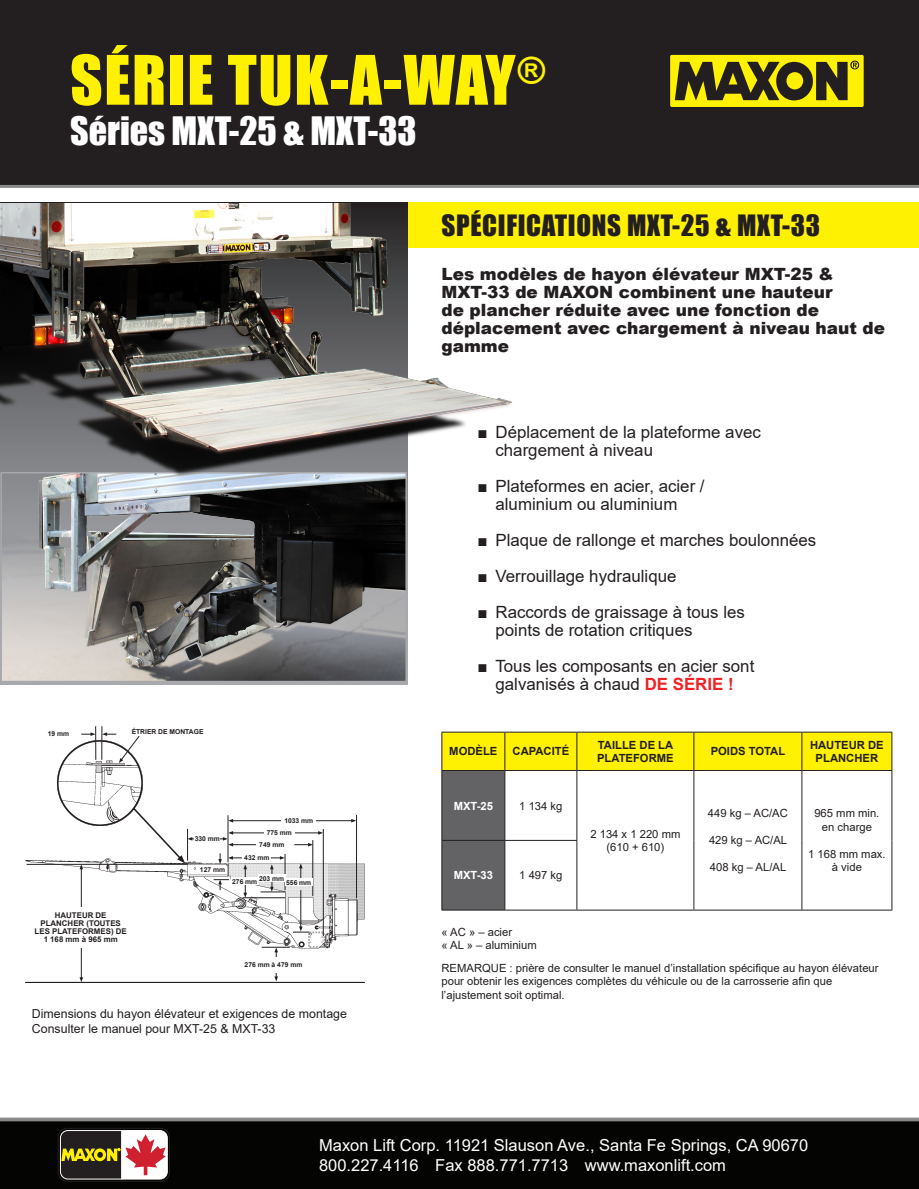
<style>
.page{position:relative;width:919px;height:1189px;background:#fff}
.page>*{position:absolute;margin:0;border:0;box-sizing:border-box;transform-origin:0 0}
.t1{font:63px "Impact";letter-spacing:.025em;color:#fff101}
.t2{font:36px "Impact";color:#fff}
.e{font:27px "Impact";letter-spacing:.025em;color:#231f20}
.t3{font:16.8px/18px "Arial";color:#231f20}
.a{font:900 16.8px/18px "Arial";color:#231f20}
.t4{font:16.5px/19.5px "Arial";color:#fff}
.g{font:12.3px "Arial";color:#231f20}
.g-2{font:11.25px/13.5px "Arial";color:#231f20}
.c{font:11.25px/13.5px "Arial";color:#231f20;text-align:center}
.c-2{font:700 11.25px/13.5px "Arial";color:#231f20}
.c-3{font:700 11.25px "Arial";color:#fff}
.d{font:700 7.8px/7.8px "Arial";color:#231f20;text-align:center}
.d-2{font:700 6.75px "Arial";color:#231f20}
.s1{font-weight:700;color:#ee2325}
</style>
<div class="page">
<div style="left:0;top:0;width:919px;height:188px;background:#231f20"></div>
<div style="left:670px;top:55px;width:194px;height:52px;background:#fff101;border-radius:2px"></div>
<svg style="left:675px;top:61px;width:184px;height:40px"></svg>
<div style="left:0;top:1120px;width:919px;height:69px;background:#040503"></div>
<hr style="left:0;top:1118px;width:919px;height:3px;background:#8a898a">
<div style="left:58px;top:1128px;width:112px;height:53px;border:1px solid #231f20;border-radius:9px"></div>
<svg style="left:60px;top:1130px;width:108px;height:49px;background:#937764"></svg>
<div style="left:401px;top:203px;width:518px;height:45px;background:#fff101"></div>
<svg style="left:442px;top:733px;width:449px;height:177px"></svg>
<hr style="left:441px;top:732px;width:64px;height:1px;background:#231f20">
<hr style="left:441px;top:732px;width:1px;height:38px;background:#231f20">
<hr style="left:505px;top:732px;width:72px;height:1px;background:#231f20">
<hr style="left:504px;top:732px;width:1px;height:38px;background:#231f20">
<hr style="left:577px;top:732px;width:117px;height:1px;background:#231f20">
<hr style="left:576px;top:732px;width:1px;height:38px;background:#231f20">
<hr style="left:694px;top:732px;width:108px;height:1px;background:#231f20">
<hr style="left:693px;top:732px;width:1px;height:38px;background:#231f20">
<hr style="left:802px;top:732px;width:90px;height:1px;background:#231f20">
<hr style="left:801px;top:732px;width:1px;height:38px;background:#231f20">
<hr style="left:891px;top:732px;width:1px;height:38px;background:#231f20">
<hr style="left:441px;top:770px;width:64px;height:1px;background:#231f20">
<hr style="left:441px;top:771px;width:1px;height:69px;background:#231f20">
<hr style="left:441px;top:841px;width:1px;height:69px;background:#231f20">
<hr style="left:505px;top:770px;width:72px;height:1px;background:#231f20">
<hr style="left:504px;top:771px;width:1px;height:69px;background:#231f20">
<hr style="left:505px;top:840px;width:72px;height:1px;background:#231f20">
<hr style="left:504px;top:841px;width:1px;height:69px;background:#231f20">
<hr style="left:505px;top:910px;width:72px;height:1px;background:#231f20">
<hr style="left:577px;top:770px;width:117px;height:1px;background:#231f20">
<hr style="left:576px;top:771px;width:1px;height:69px;background:#231f20">
<hr style="left:694px;top:770px;width:108px;height:1px;background:#231f20">
<hr style="left:693px;top:771px;width:1px;height:69px;background:#231f20">
<hr style="left:802px;top:770px;width:90px;height:1px;background:#231f20">
<hr style="left:801px;top:771px;width:1px;height:69px;background:#231f20">
<hr style="left:891px;top:771px;width:1px;height:69px;background:#231f20">
<hr style="left:576px;top:841px;width:1px;height:69px;background:#231f20">
<hr style="left:693px;top:840px;width:1px;height:70px;background:#231f20">
<hr style="left:801px;top:840px;width:1px;height:70px;background:#231f20">
<hr style="left:891px;top:840px;width:1px;height:70px;background:#231f20">
<hr style="left:577px;top:910px;width:117px;height:1px;background:#231f20">
<hr style="left:694px;top:910px;width:108px;height:1px;background:#231f20">
<hr style="left:802px;top:910px;width:90px;height:1px;background:#231f20">
<hr style="left:441px;top:840px;width:64px;height:1px;background:#231f20">
<hr style="left:441px;top:910px;width:64px;height:1px;background:#231f20">
<img style="left:3px;top:477px;width:401px;height:202px">
<div style="left:0;top:472px;width:407px;height:210px;border:2px solid #a8a9ad"></div>
<img style="left:0;top:203px;width:512px;height:274px">
<img style="left:26px;top:858px;width:338px;height:125px">
<hr style="left:27px;top:864px;width:161px;height:1px;background:#231f20">
<hr style="left:228px;top:815px;width:1px;height:47px;background:#231f20">
<hr style="left:232px;top:820px;width:121px;height:1px;background:#231f20">
<svg style="left:228px;top:819px;width:5px;height:3px"></svg>
<hr style="left:356px;top:815px;width:1px;height:83px;background:#231f20">
<svg style="left:299px;top:863px;width:4px;height:16px"></svg>
<hr style="left:301px;top:890px;width:1px;height:38px;background:#231f20">
<svg style="left:243px;top:864px;width:4px;height:33px"></svg>
<hr style="left:243px;top:897px;width:42px;height:1px;background:#231f20">
<hr style="left:232px;top:833px;width:33px;height:1px;background:#231f20">
<hr style="left:232px;top:844px;width:33px;height:1px;background:#231f20">
<svg style="left:220px;top:831px;width:13px;height:15px"></svg>
<svg style="left:295px;top:831px;width:28px;height:4px"></svg>
<svg style="left:294px;top:843px;width:19px;height:3px"></svg>
<hr style="left:323px;top:829px;width:1px;height:107px;background:#231f20">
<hr style="left:313px;top:840px;width:1px;height:56px;background:#231f20">
<svg style="left:262px;top:947px;width:28px;height:10px"></svg>
<svg style="left:293px;top:926px;width:16px;height:7px"></svg>
<svg style="left:274px;top:972px;width:4px;height:9px"></svg>
<hr style="left:285px;top:854px;width:1px;height:36px;background:#231f20">
<hr style="left:232px;top:858px;width:49px;height:1px;background:#231f20">
<svg style="left:228px;top:856px;width:5px;height:4px"></svg>
<svg style="left:261px;top:856px;width:24px;height:37px"></svg>
<hr style="left:102px;top:726px;width:1px;height:34px;background:#231f20">
<hr style="left:95px;top:726px;width:1px;height:34px;background:#231f20">
<svg style="left:56px;top:732px;width:146px;height:137px"></svg>
<svg style="left:218px;top:853px;width:4px;height:11px"></svg>
<svg style="left:214px;top:879px;width:15px;height:11px"></svg>
<div style="left:264px;top:828px;width:30px;height:9px;background:#fff"></div>
<div style="left:282px;top:816px;width:34px;height:9px;background:#fff"></div>
<div style="left:195px;top:830px;width:25px;height:17px;background:#fff"></div>
<div style="left:257px;top:840px;width:30px;height:9px;background:#fff"></div>
<div style="left:243px;top:855px;width:28px;height:5px;background:#fff"></div>
<div style="left:200px;top:867px;width:25px;height:5px;background:#fff"></div>
<div style="left:231px;top:878px;width:28px;height:7px;background:#fff"></div>
<div style="left:258px;top:874px;width:27px;height:8px;background:#fff"></div>
<div style="left:285px;top:879px;width:28px;height:7px;background:#fff"></div>
<div style="left:27px;top:910px;width:107px;height:38px;background:#fff"></div>
<div style="left:241px;top:957px;width:64px;height:15px;background:#fff"></div>
<h1 class="t1" style="left:70px;top:31px;width:477px">SÉRIE TUK-A-WAY<sup>®</sup></h1>
<h2 class="t2" style="left:70px;top:103px;width:348px">Séries MXT-25 &amp; MXT-33</h2>
<p class="e" style="left:441px;top:205px;width:380px">SPÉCIFICATIONS MXT-25 &amp; MXT-33</p>
<p class="a" style="left:441px;top:265px;width:445px">Les modèles de hayon élévateur MXT-25 &amp; MXT-33 de MAXON combinent une hauteur<br>de plancher réduite avec une fonction de déplacement avec chargement à niveau haut de gamme</p>
<p class="d-2" style="left:48px;top:729px;width:23px">19 mm</p>
<p class="d-2" style="left:132px;top:726px;width:73px">ÉTRIER DE MONTAGE</p>
<p class="d-2" style="left:195px;top:834px;width:27px">330 mm</p>
<p class="d-2" style="left:200px;top:865px;width:27px">127 mm</p>
<p class="d-2" style="left:284px;top:816px;width:30px">1033 mm</p>
<p class="d-2" style="left:267px;top:828px;width:27px">775 mm</p>
<p class="d-2" style="left:259px;top:840px;width:27px">749 mm</p>
<p class="d-2" style="left:244px;top:853px;width:27px">432 mm</p>
<p class="d-2" style="left:259px;top:873px;width:27px">203 mm</p>
<p class="d-2" style="left:232px;top:877px;width:27px">276 mm</p>
<p class="d-2" style="left:286px;top:877px;width:27px">556 mm</p>
<p class="d" style="left:35px;top:912px;width:94px">HAUTEUR DE<br>PLANCHER (TOUTES<br>LES PLATEFORMES) DE<br>1 168 mm à 965 mm</p>
<p class="d-2" style="left:245px;top:960px;width:59px">276 mm à 479 mm</p>
<p class="g" style="left:32px;top:1005px;width:317px">Dimensions du hayon élévateur et exigences de montage</p>
<p class="g" style="left:32px;top:1020px;width:245px">Consulter le manuel pour MXT-25 &amp; MXT-33</p>
<p class="t3" style="left:495px;top:423px;width:267px;text-indent:-18px">■ Déplacement de la plateforme avec chargement à niveau</p>
<p class="t3" style="left:477px;top:477px;width:229px;text-align:center">■ Plateformes en acier, acier / aluminium ou aluminium</p>
<p class="t3" style="left:477px;top:531px;width:340px">■ Plaque de rallonge et marches boulonnées</p>
<p class="t3" style="left:477px;top:567px;width:201px">■ Verrouillage hydraulique</p>
<p class="t3" style="left:495px;top:603px;width:251px;text-indent:-18px">■ Raccords de graissage à tous les points de rotation critiques</p>
<p class="t3" style="left:477px;top:657px;width:278px;text-align:center">■ Tous les composants en acier sont galvanisés à chaud <span class="s1">DE SÉRIE !</span></p>
<p class="c-2" style="left:449px;top:745px;width:50px">MODÈLE</p>
<p class="c-2" style="left:512px;top:745px;width:58px">CAPACITÉ</p>
<p class="c-2" style="left:597px;top:738px;width:78px">TAILLE DE LA<br>PLATEFORME</p>
<p class="c-2" style="left:711px;top:745px;width:76px">POIDS TOTAL</p>
<p class="c-2" style="left:810px;top:738px;width:75px;text-align:center">HAUTEUR DE<br>PLANCHER</p>
<p class="c-3" style="left:454px;top:798px;width:41px">MXT-25</p>
<p class="c" style="left:519px;top:799px;width:45px">1 134 kg</p>
<p class="c" style="left:590px;top:827px;width:92px">2 134 x 1 220 mm (610 + 610)</p>
<p class="c" style="left:708px;top:807px;width:82px">449 kg – AC/AC</p>
<p class="c" style="left:709px;top:834px;width:80px">429 kg – AC/AL</p>
<p class="c" style="left:710px;top:861px;width:78px">408 kg – AL/AL</p>
<p class="c" style="left:814px;top:807px;width:67px">965 mm min. en charge</p>
<p class="c" style="left:808px;top:847px;width:79px">1 168 mm max. à vide</p>
<p class="c-3" style="left:454px;top:867px;width:41px">MXT-33</p>
<p class="c" style="left:519px;top:869px;width:45px">1 497 kg</p>
<p class="g-2" style="left:441px;top:925px;width:97px">« AC » – acier<br>« AL » – aluminium</p>
<p class="g-2" style="left:441px;top:961px;width:439px">REMARQUE : prière de consulter le manuel d’installation spécifique au hayon élévateur pour obtenir les exigences complètes du véhicule ou de la carrosserie afin que l’ajustement soit optimal.</p>
<p class="t4" style="left:319px;top:1135px;width:491px">Maxon Lift Corp. 11921 Slauson Ave., Santa Fe Springs, CA 90670<br>800.227.4116 Fax 888.771.7713 www.maxonlift.com</p>
</div>
